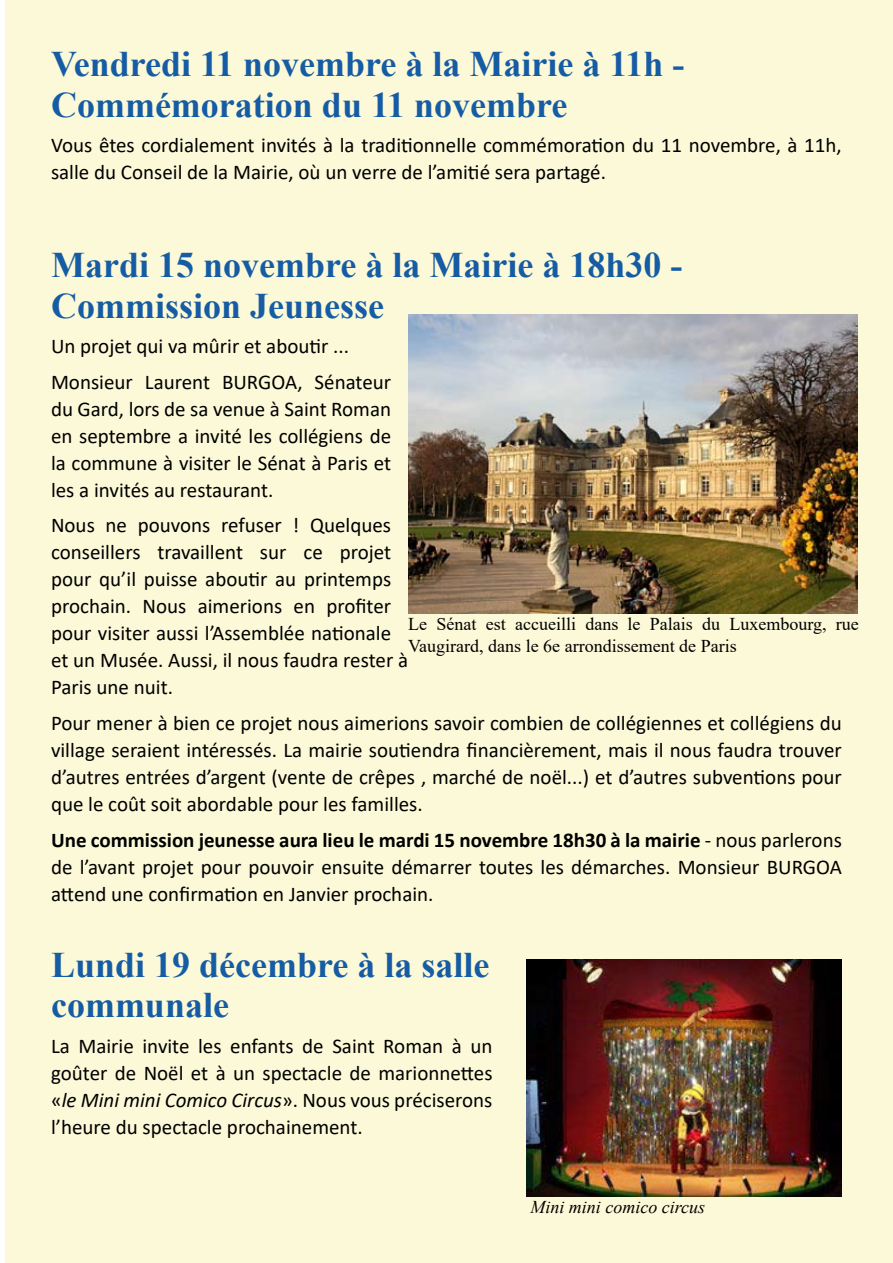
<style>
.page{position:relative;width:893px;height:1263px;background:#fff}
.page>*{position:absolute;margin:0;border:0;box-sizing:border-box;transform-origin:0 0}
.t1{font:700 36px/40.5px "Times New Roman";color:#165ca4}
.t2{font:21px/27px "Calibri";color:#000;text-align:justify}
.t3{font:18px/21.6px "Times New Roman";color:#000}
.t4{font:italic 18px "Times New Roman";color:#000}
.s1{font-weight:700}
.s2{font-style:italic}
</style>
<div class="page">
<div style="left:6px;top:0;width:887px;height:1263px;background:#fcf9d8"></div>
<img style="left:408px;top:315px;width:449px;height:299px">
<img style="left:527px;top:960px;width:315px;height:237px">
<h1 class="t1" style="left:51px;top:43px;width:635px">Vendredi 11 novembre à la Mairie à 11h -<br>Commémoration du 11 novembre</h1>
<p class="t2" style="left:51px;top:131px;width:792px">Vous êtes cordialement invités à la traditionnelle commémoration du 11 novembre, à 11h, salle du Conseil de la Mairie, où un verre de l’amitié sera partagé.</p>
<h1 class="t1" style="left:51px;top:244px;width:633px">Mardi 15 novembre à la Mairie à 18h30 -<br>Commission Jeunesse</h1>
<p class="t2" style="left:51px;top:328px;width:342px;line-height:35.5px">Un projet qui va mûrir et aboutir ...<br>Monsieur Laurent BURGOA, Sénateur</p>
<p class="t2" style="left:51px;top:395px;width:342px">du Gard, lors de sa venue à Saint Roman en septembre a invité les collégiens de la commune à visiter le Sénat à Paris et les a invités au restaurant.</p>
<p class="t2" style="left:51px;top:511px;width:359px;text-align:left">Nous ne pouvons refuser ! Quelques conseillers travaillent sur ce projet pour qu’il puisse aboutir au printemps prochain. Nous aimerions en profiter pour visiter aussi l’Assemblée nationale et un Musée. Aussi, il nous faudra rester à Paris une nuit.</p>
<p class="t2" style="left:51px;top:709px;width:792px">Pour mener à bien ce projet nous aimerions savoir combien de collégiennes et collégiens du village seraient intéressés. La mairie soutiendra financièrement, mais il nous faudra trouver d’autres entrées d’argent (vente de crêpes , marché de noël...) et d’autres subventions pour que le coût soit abordable pour les familles.</p>
<p class="t2" style="left:51px;top:825px;width:792px"><span class="s1">Une commission jeunesse aura lieu le mardi 15 novembre 18h30 à la mairie</span> - nous parlerons de l’avant projet pour pouvoir ensuite démarrer toutes les démarches. Monsieur BURGOA attend une confirmation en Janvier prochain.</p>
<p class="t3" style="left:408px;top:613px;width:452px">Le Sénat est accueilli dans le Palais du Luxembourg, rue<br>Vaugirard, dans le 6e arrondissement de Paris</p>
<h1 class="t1" style="left:51px;top:943px;width:440px">Lundi 19 décembre à la salle communale</h1>
<p class="t2" style="left:51px;top:1032px;width:443px">La Mairie invite les enfants de Saint Roman à un goûter de Noël et à un spectacle de marionnettes «<span class="s2">le Mini mini Comico Circus</span>». Nous vous préciserons l’heure du spectacle prochainement.</p>
<p class="t4" style="left:530px;top:1194px;width:176px">Mini mini comico circus</p>
</div>
